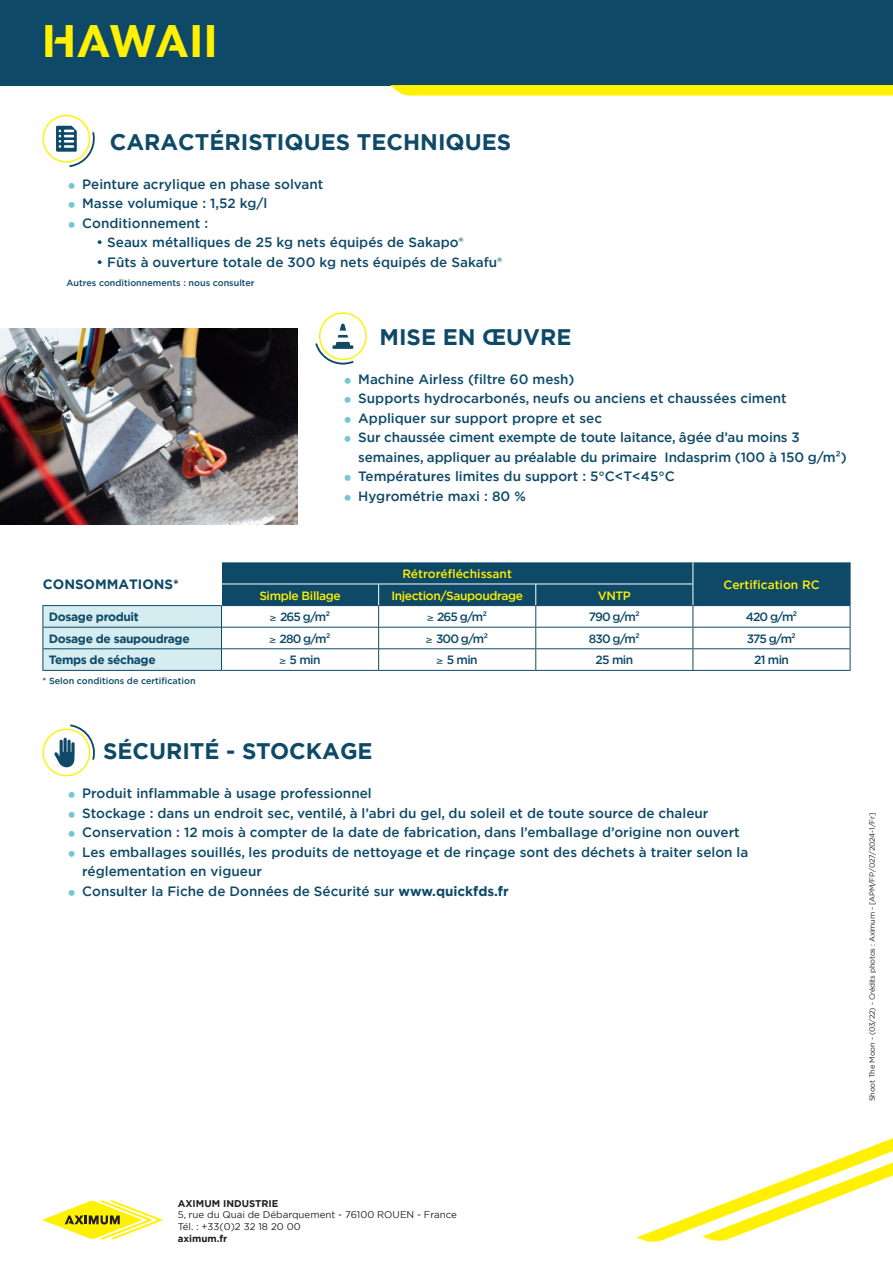
<style>
.page{position:relative;width:893px;height:1263px;background:#fff}
.page>*{position:absolute;margin:0;border:0;box-sizing:border-box;transform-origin:0 0}
.t1{font:700 45px "Colas";letter-spacing:.03em;color:#fff101}
.t2{font:700 22.5px "Gotham";color:#0e4a68}
.t3{font:500 13.5px/19.5px "Gotham";color:#0e4a68}
.t4{font:700 13.5px "Gotham";color:#0e4a68}
.t5{font:500 12px "Gotham";letter-spacing:-.07em;color:#0e4a68}
.t6{font:700 12px "Gotham";letter-spacing:-.03em;color:#0e4a68}
.t7{font:500 12px "Gotham";letter-spacing:-.03em;color:#fff101}
.t8{font:500 12px "Gotham";color:#fff101}
.t9{font:9.75px/11.7px "Gotham";color:#231f20}
.t10{font:700 9.75px "Gotham";color:#231f20}
.t11{font:500 9px "Gotham";color:#0e4a68}
.t12{font:7.5px "Gotham";letter-spacing:-.03em;color:#231f20}
.s1{font-weight:700}
</style>
<div class="page">
<hr style="left:43px;top:670px;width:178px;height:1px;background:#0e4a68">
<hr style="left:221px;top:670px;width:158px;height:1px;background:#0e4a68">
<hr style="left:379px;top:670px;width:157px;height:1px;background:#0e4a68">
<hr style="left:536px;top:670px;width:157px;height:1px;background:#0e4a68">
<hr style="left:693px;top:670px;width:157px;height:1px;background:#0e4a68">
<svg style="left:43px;top:562px;width:808px;height:108px"></svg>
<svg style="left:43px;top:1200px;width:119px;height:39px"></svg>
<div style="left:0;top:0;width:893px;height:85px;background:#0e4a68"></div>
<svg style="left:390px;top:85px;width:503px;height:10px;background:#fdf004"></svg>
<svg style="left:637px;top:1138px;width:256px;height:104px"></svg>
<img style="left:0;top:328px;width:298px;height:196px">
<svg style="left:42px;top:115px;width:53px;height:52px"></svg>
<svg style="left:315px;top:312px;width:52px;height:53px"></svg>
<svg style="left:42px;top:724px;width:53px;height:52px"></svg>
<h1 class="t1" style="left:43px;top:16px;width:176px">HAWAII</h1>
<h2 class="t2" style="left:110px;top:127px;width:403px">CARACTÉRISTIQUES TECHNIQUES</h2>
<p class="t3" style="left:82px;top:174px;width:243px">Peinture acrylique en phase solvant<br>Masse volumique : 1,52 kg/l<br>Conditionnement :</p>
<p class="t3" style="left:97px;top:233px;width:369px">• Seaux métalliques de 25 kg nets équipés de Sakapo®</p>
<p class="t3" style="left:97px;top:252px;width:407px">• Fûts à ouverture totale de 300 kg nets équipés de Sakafu®</p>
<p class="t11" style="left:67px;top:277px;width:190px">Autres conditionnements : nous consulter</p>
<h2 class="t2" style="left:380px;top:322px;width:193px">MISE EN ŒUVRE</h2>
<p class="t3" style="left:358px;top:369px;width:490px">Machine Airless (filtre 60 mesh)<br>Supports hydrocarbonés, neufs ou anciens et chaussées ciment Appliquer sur support propre et sec<br>Sur chaussée ciment exempte de toute laitance, âgée d’au moins 3 semaines, appliquer au préalable du primaire Indasprim (100 à 150 g/m²)<br>Températures limites du support : 5°C&lt;T&lt;45°C<br>Hygrométrie maxi : 80 %</p>
<p class="t4" style="left:43px;top:576px;width:138px">CONSOMMATIONS*</p>
<p class="t8" style="left:402px;top:566px;width:111px">Rétroréfléchissant</p>
<p class="t7" style="left:259px;top:587px;width:83px">Simple Billage</p>
<p class="t7" style="left:391px;top:587px;width:133px">Injection/Saupoudrage</p>
<p class="t7" style="left:598px;top:587px;width:35px">VNTP</p>
<p class="t8" style="left:723px;top:577px;width:98px">Certification RC</p>
<p class="t6" style="left:49px;top:609px;width:91px">Dosage produit</p>
<p class="t5" style="left:270px;top:609px;width:62px">≥ 265 g/m²</p>
<p class="t5" style="left:427px;top:609px;width:62px">≥ 265 g/m²</p>
<p class="t5" style="left:589px;top:609px;width:53px">790 g/m²</p>
<p class="t5" style="left:746px;top:609px;width:53px">420 g/m²</p>
<p class="t6" style="left:49px;top:631px;width:142px">Dosage de saupoudrage</p>
<p class="t5" style="left:269px;top:631px;width:63px">≥ 280 g/m²</p>
<p class="t5" style="left:426px;top:631px;width:64px">≥ 300 g/m²</p>
<p class="t5" style="left:589px;top:631px;width:53px">830 g/m²</p>
<p class="t5" style="left:747px;top:631px;width:51px">375 g/m²</p>
<p class="t6" style="left:49px;top:652px;width:108px">Temps de séchage</p>
<p class="t5" style="left:280px;top:652px;width:43px">≥ 5 min</p>
<p class="t5" style="left:437px;top:652px;width:43px">≥ 5 min</p>
<p class="t5" style="left:595px;top:652px;width:39px">25 min</p>
<p class="t5" style="left:754px;top:652px;width:36px">21 min</p>
<p class="t11" style="left:43px;top:675px;width:155px">* Selon conditions de certification</p>
<h2 class="t2" style="left:103px;top:736px;width:271px">SÉCURITÉ - STOCKAGE</h2>
<p class="t3" style="left:82px;top:783px;width:668px">Produit inflammable à usage professionnel<br>Stockage : dans un endroit sec, ventilé, à l’abri du gel, du soleil et de toute source de chaleur Conservation : 12 mois à compter de la date de fabrication, dans l’emballage d’origine non ouvert Les emballages souillés, les produits de nettoyage et de rinçage sont des déchets à traiter selon la réglementation en vigueur<br>Consulter la Fiche de Données de Sécurité sur <span class="s1">www.quickfds.fr</span></p>
<p class="t12" style="left:867px;top:1101px;width:290px;rotate:-90deg">Shoot The Moon - (03/22) - Crédits photos : Aximum - [APM/FP/027/2024-1/Fr]</p>
<p class="t10" style="left:178px;top:1197px;width:102px">AXIMUM INDUSTRIE</p>
<p class="t9" style="left:178px;top:1209px;width:281px">5, rue du Quai de Débarquement - 76100 ROUEN - France<br>Tél. : +33(0)2 32 18 20 00</p>
<p class="t10" style="left:178px;top:1232px;width:51px">aximum.fr</p>
</div>
